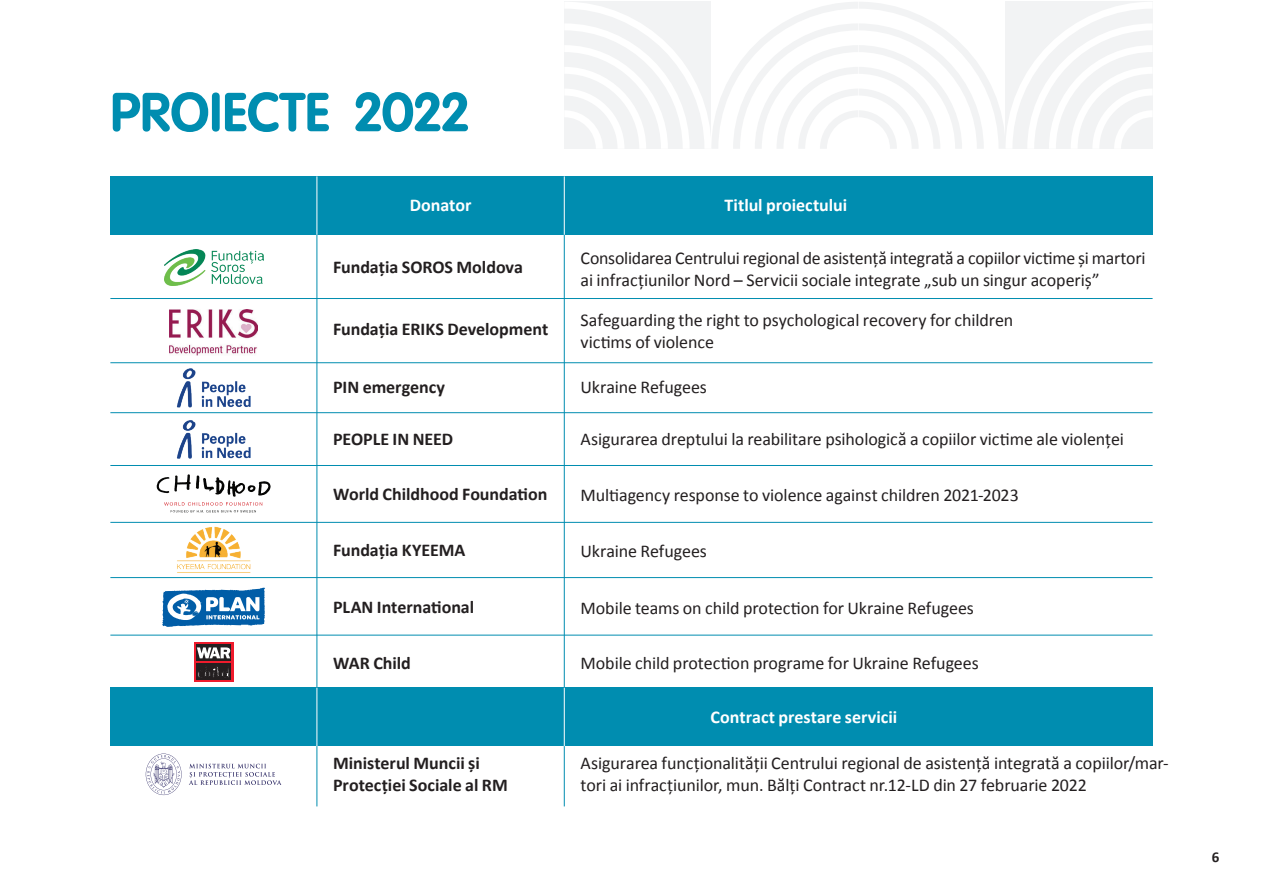
<style>
.page{position:relative;width:1263px;height:893px;background:#fff}
.page>*{position:absolute;margin:0;border:0;box-sizing:border-box;transform-origin:0 0}
.t1{font:700 54px "VAG Rounded Next";letter-spacing:-.005em;color:#008db0}
.t2{font:18px/21.6px "Calibri";letter-spacing:-.005em;color:#231f20}
.t3{font:700 18px/21.6px "Calibri";color:#231f20}
.t4{font:700 18px "Calibri";color:#fff}
.t5{font:700 15px "Calibri";color:#231f20}
</style>
<div class="page">
<svg style="left:564px;top:2px;width:588px;height:147px"></svg>
<hr style="left:316px;top:235px;width:1px;height:571px;background:#008db0">
<hr style="left:564px;top:235px;width:1px;height:571px;background:#008db0">
<div style="left:110px;top:176px;width:207px;height:59px;background:#008db0"></div>
<div style="left:317px;top:176px;width:247px;height:59px;background:#008db0"></div>
<div style="left:564px;top:176px;width:588px;height:59px;background:#008db0"></div>
<hr style="left:317px;top:176px;width:1px;height:59px;background:#fff">
<hr style="left:564px;top:176px;width:1px;height:59px;background:#fff">
<div style="left:110px;top:688px;width:207px;height:58px;background:#008db0"></div>
<div style="left:317px;top:688px;width:247px;height:58px;background:#008db0"></div>
<div style="left:564px;top:688px;width:588px;height:58px;background:#008db0"></div>
<hr style="left:317px;top:688px;width:1px;height:58px;background:#fff">
<hr style="left:564px;top:688px;width:1px;height:58px;background:#fff">
<hr style="left:110px;top:298px;width:1042px;height:1px;background:#008db0">
<hr style="left:110px;top:362px;width:1042px;height:1px;background:#008db0">
<hr style="left:110px;top:412px;width:1042px;height:1px;background:#008db0">
<hr style="left:110px;top:465px;width:1042px;height:1px;background:#008db0">
<hr style="left:110px;top:522px;width:1042px;height:1px;background:#008db0">
<hr style="left:110px;top:577px;width:1042px;height:1px;background:#008db0">
<hr style="left:110px;top:635px;width:1042px;height:1px;background:#008db0">
<img style="left:164px;top:249px;width:99px;height:37px">
<img style="left:170px;top:309px;width:88px;height:47px">
<img style="left:165px;top:362px;width:98px;height:46px">
<img style="left:165px;top:412px;width:98px;height:47px">
<svg style="left:157px;top:474px;width:114px;height:38px"></svg>
<img style="left:177px;top:526px;width:74px;height:47px">
<div style="left:194px;top:643px;width:39px;height:39px;background:linear-gradient(to right,#ee1b2c,#ee1b2c)"></div>
<svg style="left:196px;top:645px;width:35px;height:16px"></svg>
<div style="left:196px;top:663px;width:35px;height:17px;background:#231f20"></div>
<svg style="left:197px;top:647px;width:33px;height:11px"></svg>
<svg style="left:198px;top:667px;width:31px;height:11px"></svg>
<svg style="left:162px;top:588px;width:103px;height:39px"></svg>
<svg style="left:146px;top:754px;width:36px;height:41px"></svg>
<svg style="left:189px;top:764px;width:93px;height:21px"></svg>
<h1 class="t1" style="left:110px;top:77px;width:360px">PROIECTE 2022</h1>
<p class="t4" style="left:410px;top:192px;width:63px">Donator</p>
<p class="t4" style="left:725px;top:192px;width:124px">Titlul proiectului</p>
<p class="t3" style="left:333px;top:256px;width:191px">Fundația SOROS Moldova</p>
<p class="t2" style="left:581px;top:246px;width:566px">Consolidarea Centrului regional de asistenţă integrată a copiilor victime și martori ai infracţiunilor Nord – Servicii sociale integrate „sub un singur acoperiș”</p>
<p class="t3" style="left:333px;top:318px;width:217px">Fundația ERIKS Development</p>
<p class="t2" style="left:581px;top:308px;width:434px">Safeguarding the right to psychological recovery for children victims of violence</p>
<p class="t3" style="left:333px;top:376px;width:113px">PIN emergency</p>
<p class="t2" style="left:581px;top:376px;width:128px">Ukraine Refugees</p>
<p class="t3" style="left:333px;top:427px;width:122px">PEOPLE IN NEED</p>
<p class="t2" style="left:581px;top:427px;width:545px">Asigurarea dreptului la reabilitare psihologică a copiilor victime ale violenţei</p>
<p class="t3" style="left:333px;top:483px;width:216px">World Childhood Foundation</p>
<p class="t2" style="left:581px;top:484px;width:440px">Multiagency response to violence against children 2021-2023</p>
<p class="t3" style="left:333px;top:539px;width:134px">Fundația KYEEMA</p>
<p class="t2" style="left:581px;top:540px;width:128px">Ukraine Refugees</p>
<p class="t3" style="left:333px;top:596px;width:143px">PLAN International</p>
<p class="t2" style="left:581px;top:596px;width:395px">Mobile teams on child protection for Ukraine Refugees</p>
<p class="t3" style="left:333px;top:651px;width:79px">WAR Child</p>
<p class="t2" style="left:581px;top:651px;width:400px">Mobile child protection programe for Ukraine Refugees</p>
<p class="t4" style="left:711px;top:704px;width:188px">Contract prestare servicii</p>
<p class="t3" style="left:333px;top:752px;width:176px">Ministerul Muncii și<br>Protecției Sociale al RM</p>
<p class="t2" style="left:581px;top:752px;width:589px">Asigurarea funcţionalităţii Centrului regional de asistenţă integrată a copiilor/mar&shy;tori ai infracţiunilor, mun. Bălţi Contract nr.12-LD din 27 februarie 2022</p>
<p class="t5" style="left:1212px;top:846px;width:9px">6</p>
</div>
